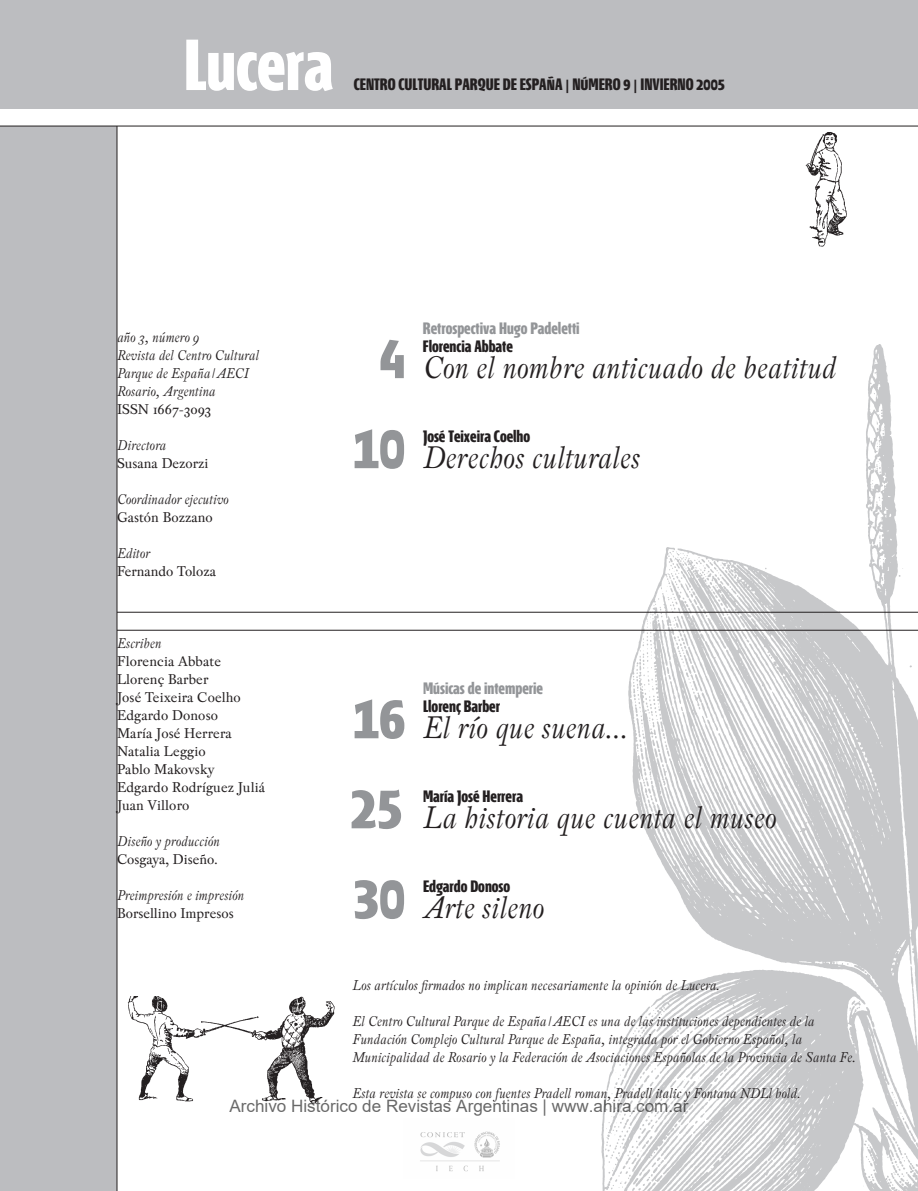
<style>
.page{position:relative;width:918px;height:1191px;background:#fff}
.page>*{position:absolute;margin:0;border:0;box-sizing:border-box;transform-origin:0 0}
.t1{font:700 72px "Fontana ND Ll";color:#fff}
.t2{font:italic 33px "Pradell";color:#231f20}
.t3{font:17.1px "Arial";color:rgb(0 0 0/.59)}
.t4{font:700 16.5px "Fontana ND Ll";color:#231f20}
.t5{font:700 16.5px "Fontana ND Ll";color:#939598}
.t6{font:italic 15px/18px "Pradell";color:#231f20}
.t7{font:15px/18px "Pradell";letter-spacing:.01em;color:#231f20}
.s1{font-family:"Fontana ND Ll";font-weight:700;font-style:normal;font-size:60px;color:#939598}
</style>
<div class="page">
<img style="left:527px;top:344px;width:391px;height:847px">
<hr style="left:917px;top:990px;width:1px;height:201px;background:#fff">
<div style="left:0;top:126px;width:117px;height:1065px;background:#bcbdc0"></div>
<hr style="left:0;top:108px;width:918px;height:1px;background:#231f20">
<hr style="left:0;top:126px;width:918px;height:1px;background:#231f20">
<hr style="left:117px;top:612px;width:801px;height:1px;background:#231f20">
<hr style="left:117px;top:630px;width:801px;height:1px;background:#231f20">
<div style="left:0;top:0;width:918px;height:108px;background:#bcbdc0"></div>
<hr style="left:117px;top:126px;width:1px;height:1065px;background:#231f20">
<img style="left:127px;top:996px;width:208px;height:108px">
<img style="left:805px;top:132px;width:42px;height:115px">
<img style="left:420px;top:1131px;width:80px;height:41px">
<h1 class="t1" style="left:184px;top:30px;width:151px">Lucera</h1>
<p class="t4" style="left:354px;top:76px;width:372px">CENTRO CULTURAL PARQUE DE ESPAÑA | NÚMERO 9 | INVIERNO 2005</p>
<p class="t6" style="left:117px;top:328px;width:143px">año 3, número 9<br>Revista del Centro Cultural<br>Parque de España/AECI<br>Rosario, Argentina</p>
<p class="t7" style="left:117px;top:400px;width:96px">ISSN 1667-3093</p>
<p class="t6" style="left:117px;top:436px;width:51px">Directora</p>
<p class="t7" style="left:117px;top:454px;width:93px">Susana Dezorzi</p>
<p class="t6" style="left:117px;top:490px;width:113px">Coordinador ejecutivo</p>
<p class="t7" style="left:117px;top:508px;width:97px">Gastón Bozzano</p>
<p class="t6" style="left:117px;top:544px;width:35px">Editor</p>
<p class="t7" style="left:117px;top:562px;width:101px">Fernando Toloza</p>
<p class="t6" style="left:117px;top:634px;width:46px">Escriben</p>
<p class="t7" style="left:117px;top:652px;width:150px">Florencia Abbate<br>Llorenç Barber<br>José Teixeira Coelho<br>Edgardo Donoso<br>María José Herrera<br>Natalia Leggio<br>Pablo Makovsky<br>Edgardo Rodríguez Juliá<br>Juan Villoro</p>
<p class="t6" style="left:117px;top:832px;width:104px">Diseño y producción</p>
<p class="t7" style="left:117px;top:850px;width:102px">Cosgaya, Diseño.</p>
<p class="t6" style="left:117px;top:886px;width:128px">Preimpresión e impresión</p>
<p class="t7" style="left:117px;top:904px;width:118px">Borsellino Impresos</p>
<p class="t5" style="left:423px;top:320px;width:158px">Retrospectiva Hugo Padeletti</p>
<p class="t4" style="left:423px;top:338px;width:91px">Florencia Abbate</p>
<h2 class="t2" style="left:379px;top:349px;width:458px"><span class="s1">4</span> Con el nombre anticuado de beatitud</h2>
<h2 class="t2" style="left:354px;top:439px;width:288px"><span class="s1">10</span> Derechos culturales</h2>
<p class="t4" style="left:423px;top:428px;width:109px">José Teixeira Coelho</p>
<p class="t5" style="left:423px;top:680px;width:122px">Músicas de intemperie</p>
<p class="t4" style="left:423px;top:698px;width:79px">Llorenç Barber</p>
<h2 class="t2" style="left:354px;top:709px;width:276px"><span class="s1">16</span> El río que suena…</h2>
<h2 class="t2" style="left:351px;top:799px;width:427px"><span class="s1">25</span> La historia que cuenta el museo</h2>
<p class="t4" style="left:423px;top:788px;width:101px">María José Herrera</p>
<p class="t4" style="left:423px;top:878px;width:89px">Edgardo Donoso</p>
<h2 class="t2" style="left:354px;top:889px;width:192px"><span class="s1">30</span> Arte sileno</h2>
<p class="t6" style="left:352px;top:976px;width:369px">Los artículos firmados no implican necesariamente la opinión de Lucera.</p>
<p class="t6" style="left:352px;top:1012px;width:505px">El Centro Cultural Parque de España/AECI es una de las instituciones dependientes de la<br>Fundación Complejo Cultural Parque de España, integrada por el Gobierno Español, la<br>Municipalidad de Rosario y la Federación de Asociaciones Españolas de la Provincia de Santa Fe.</p>
<p class="t6" style="left:352px;top:1084px;width:450px">Esta revista se compuso con fuentes Pradell roman, Pradell italic y Fontana NDLl bold.</p>
<p class="t3" style="left:230px;top:1094px;width:460px">Archivo Histórico de Revistas Argentinas | www.ahira.com.ar</p>
</div>
